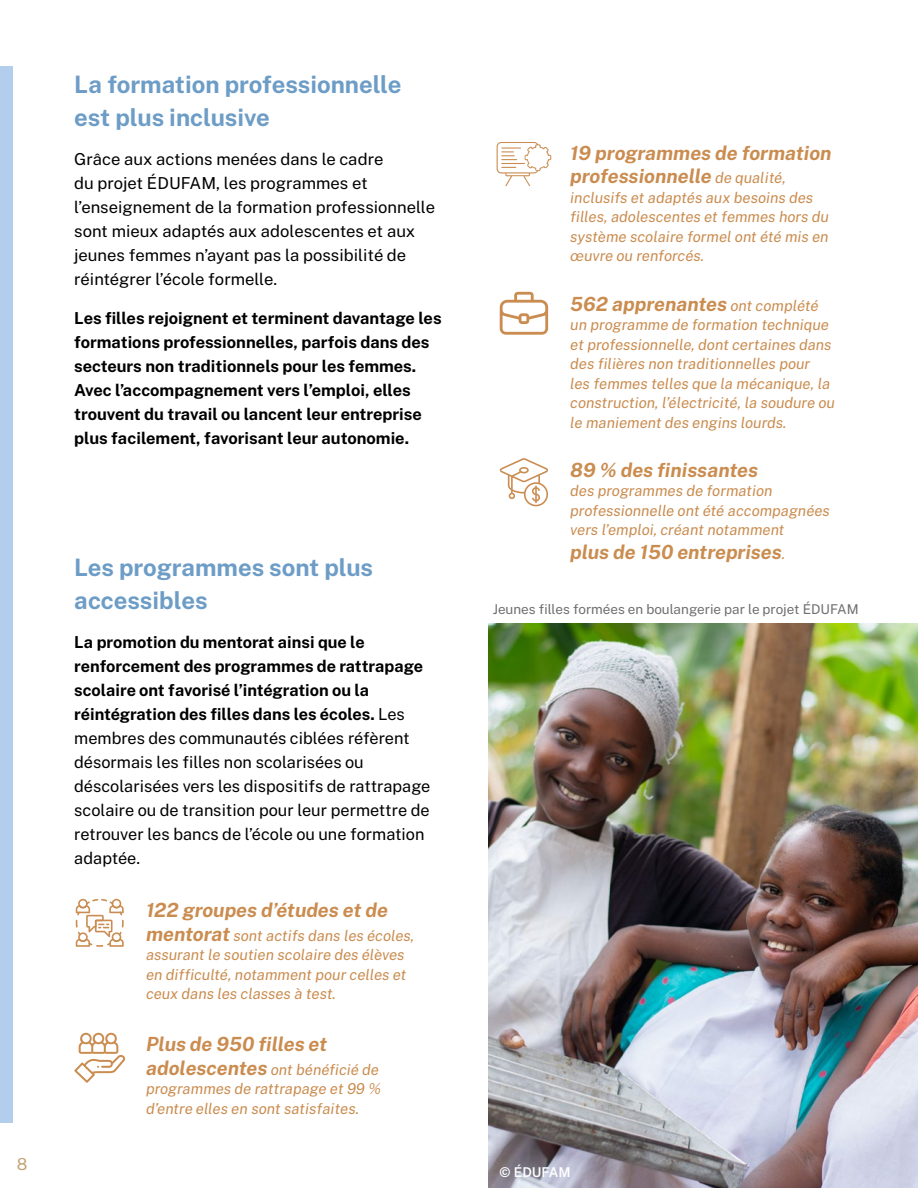
<style>
.page{position:relative;width:918px;height:1188px;background:#fff}
.page>*{position:absolute;margin:0;border:0;box-sizing:border-box;transform-origin:0 0}
.t1{font:700 24px/33px "Public Sans";color:#6d9dc6}
.t2{font:italic 700 19.5px/23.4px "Public Sans";color:#ca8c4f}
.t3{font:16.5px/24px "Public Sans";color:#000}
.t4{font:700 16.5px/24px "Public Sans";color:#000}
.t5{font:16.5px "Public Sans";color:#c2a376}
.t6{font:italic 15px/19.5px "Public Sans";color:#ca8c4f}
.t7{font:13.5px "Public Sans";color:#706f6f}
.t8{font:600 13.5px "Public Sans";color:#fff}
.s1{font-weight:700}
.s2{font-weight:700;font-size:19.5px}
.s3{font-weight:400;font-size:15px}
</style>
<div class="page">
<svg style="left:497px;top:142px;width:54px;height:44px"></svg>
<svg style="left:500px;top:458px;width:48px;height:49px"></svg>
<svg style="left:500px;top:292px;width:48px;height:43px"></svg>
<svg style="left:76px;top:899px;width:48px;height:48px"></svg>
<svg style="left:74px;top:1033px;width:51px;height:50px"></svg>
<img style="left:488px;top:623px;width:430px;height:565px">
<div style="left:0;top:66px;width:12px;height:1056px;background:#b3ceed"></div>
<p class="t5" style="left:17px;top:1152px;width:12px">8</p>
<h1 class="t1" style="left:74px;top:66px;width:329px">La formation professionnelle est plus inclusive</h1>
<p class="t3" style="left:74px;top:146px;width:362px">Grâce aux actions menées dans le cadre<br>du projet ÉDUFAM, les programmes et l’enseignement de la formation professionnelle sont mieux adaptés aux adolescentes et aux jeunes femmes n’ayant pas la possibilité de réintégrer l’école formelle.</p>
<p class="t4" style="left:74px;top:305px;width:369px">Les filles rejoignent et terminent davantage les formations professionnelles, parfois dans des secteurs non traditionnels pour les femmes.<br>Avec l’accompagnement vers l’emploi, elles trouvent du travail ou lancent leur entreprise plus facilement, favorisant leur autonomie.</p>
<h1 class="t1" style="left:74px;top:549px;width:300px">Les programmes sont plus accessibles</h1>
<p class="t3" style="left:74px;top:629px;width:358px"><span class="s1">La promotion du mentorat ainsi que le renforcement des programmes de rattrapage scolaire ont favorisé l’intégration ou la réintégration des filles dans les écoles.</span> Les membres des communautés ciblées réfèrent désormais les filles non scolarisées ou déscolarisées vers les dispositifs de rattrapage scolaire ou de transition pour leur permettre de retrouver les bancs de l’école ou une formation adaptée.</p>
<h2 class="t2" style="left:146px;top:898px;width:243px">122 groupes d’études et de</h2>
<p class="t6" style="left:146px;top:925px;width:270px"><span class="s2">mentorat</span> sont actifs dans les écoles, assurant le soutien scolaire des élèves en difficulté, notamment pour celles et ceux dans les classes à test.</p>
<h2 class="t2" style="left:146px;top:1032px;width:183px">Plus de 950 filles et</h2>
<p class="t6" style="left:146px;top:1059px;width:237px"><span class="s2">adolescentes</span> ont bénéficié de programmes de rattrapage et 99 % d’entre elles en sont satisfaites.</p>
<h2 class="t2" style="left:570px;top:141px;width:263px">19 programmes de formation professionnelle <span class="s3">de qualité,</span></h2>
<p class="t6" style="left:570px;top:187px;width:260px">inclusifs et adaptés aux besoins des filles, adolescentes et femmes hors du système scolaire formel ont été mis en œuvre ou renforcés.</p>
<h2 class="t2" style="left:570px;top:292px;width:250px">562 apprenantes <span class="s3">ont complété</span></h2>
<p class="t6" style="left:570px;top:315px;width:266px">un programme de formation technique et professionnelle, dont certaines dans des filières non traditionnelles pour<br>les femmes telles que la mécanique, la construction, l’électricité, la soudure ou le maniement des engins lourds.</p>
<h2 class="t2" style="left:570px;top:458px;width:189px">89 % des finissantes</h2>
<p class="t6" style="left:570px;top:481px;width:261px">des programmes de formation professionnelle ont été accompagnées vers l’emploi, créant notamment</p>
<h2 class="t2" style="left:570px;top:539px;width:217px">plus de 150 entreprises<span class="s3">.</span></h2>
<p class="t7" style="left:493px;top:599px;width:367px">Jeunes filles formées en boulangerie par le projet ÉDUFAM</p>
<p class="t8" style="left:500px;top:1162px;width:73px">© ÉDUFAM</p>
</div>
